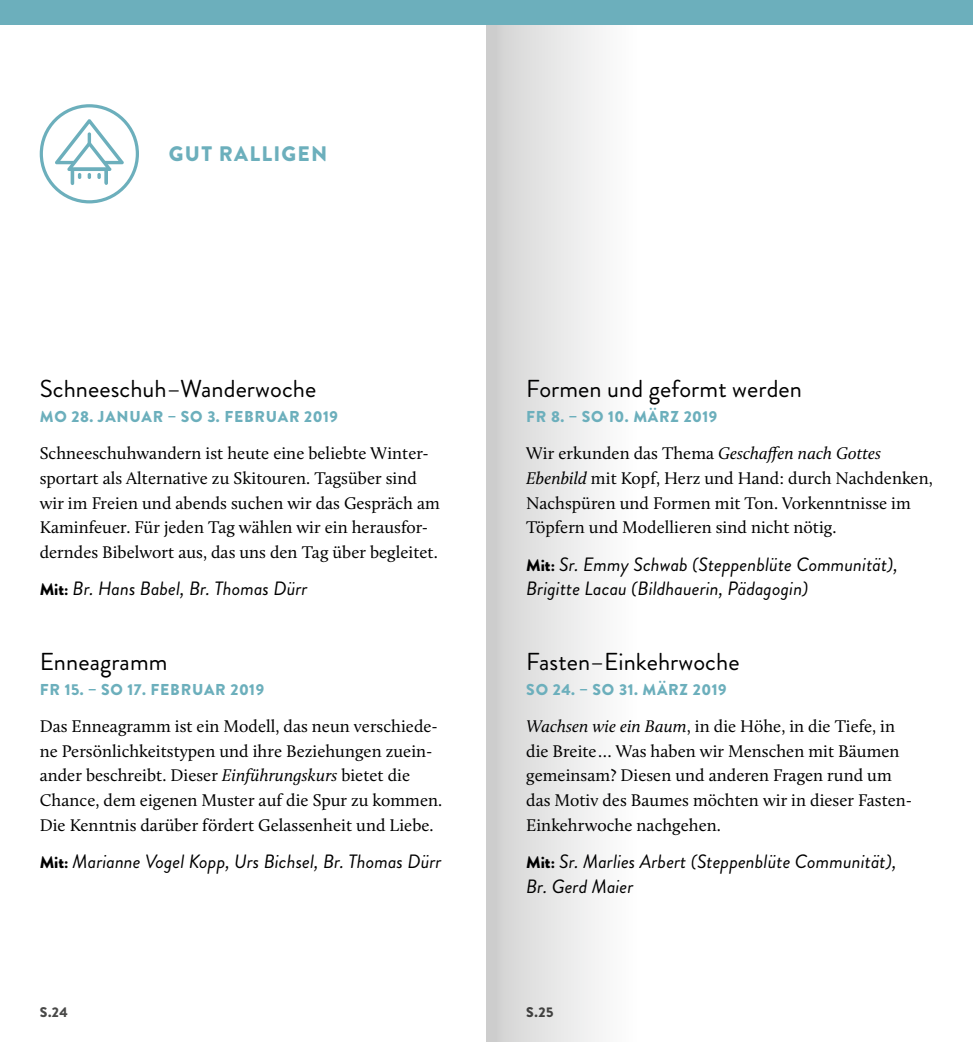
<style>
.page{position:relative;width:973px;height:1042px;background:#fff}
.page>*{position:absolute;margin:0;border:0;box-sizing:border-box;transform-origin:0 0}
.t1{font:24.5px "Brandon Grotesque";letter-spacing:.005em;color:#000}
.t2{font:900 21px "Brandon Grotesque";letter-spacing:.06em;color:#6cafbc}
.t3{font:italic 19.25px/24.8px "Brandon Grotesque";letter-spacing:.005em;color:#000}
.t4{font:17.5px/24.8px "Calluna";color:#000}
.t5{font:900 15.75px "Brandon Grotesque";letter-spacing:.05em;color:#6cafbc}
.t6{font:900 14px "Brandon Grotesque";color:#494948}
.s1{font-weight:900;font-style:normal;font-size:16.62px}
.s2{font-style:italic}
</style>
<div class="page">
<div style="left:486px;top:0;width:161px;height:1042px;background:linear-gradient(to right,#d0d0d0,#fff)"></div>
<div style="left:0;top:0;width:972px;height:25px;background:#6cafbc"></div>
<svg style="left:40px;top:104px;width:99px;height:99px"></svg>
<p class="t2" style="left:169px;top:139px;width:160px">GUT RALLIGEN</p>
<h1 class="t1" style="left:40px;top:372px;width:278px">Schneeschuh–Wanderwoche</h1>
<p class="t5" style="left:40px;top:405px;width:299px">MO 28. JANUAR – SO 3. FEBRUAR 2019</p>
<p class="t4" style="left:40px;top:440px;width:402px">Schneeschuhwandern ist heute eine beliebte Winter&shy;sportart als Alternative zu Skitouren. Tagsüber sind wir im Freien und abends suchen wir das Gespräch am Kaminfeuer. Für jeden Tag wählen wir ein herausfor&shy;derndes Bibelwort aus, das uns den Tag über begleitet.</p>
<p class="t3" style="left:40px;top:577px;width:269px"><span class="s1">Mit:</span> Br. Hans Babel, Br. Thomas Dürr</p>
<h1 class="t1" style="left:40px;top:644px;width:129px">Enneagramm</h1>
<p class="t5" style="left:40px;top:678px;width:226px">FR 15. – SO 17. FEBRUAR 2019</p>
<p class="t4" style="left:40px;top:713px;width:404px">Das Enneagramm ist ein Modell, das neun verschiede&shy;ne Persönlichkeitstypen und ihre Beziehungen zuein&shy;ander beschreibt. Dieser <span class="s2">Einführungskurs</span> bietet die Chance, dem eigenen Muster auf die Spur zu kommen.<br>Die Kenntnis darüber fördert Gelassenheit und Liebe.</p>
<p class="t3" style="left:40px;top:849px;width:403px"><span class="s1">Mit:</span> Marianne Vogel Kopp, Urs Bichsel, Br. Thomas Dürr</p>
<h1 class="t1" style="left:526px;top:372px;width:277px">Formen und geformt werden</h1>
<p class="t5" style="left:526px;top:405px;width:192px">FR 8. – SO 10. MÄRZ 2019</p>
<p class="t4" style="left:526px;top:440px;width:408px">Wir erkunden das Thema <span class="s2">Geschaffen nach Gottes Ebenbild</span> mit Kopf, Herz und Hand: durch Nachdenken, Nachspüren und Formen mit Ton. Vorkenntnisse im Töpfern und Modellieren sind nicht nötig.</p>
<p class="t3" style="left:526px;top:552px;width:373px"><span class="s1">Mit:</span> Sr. Emmy Schwab (Steppenblüte Communität),<br>Brigitte Lacau (Bildhauerin, Pädagogin)</p>
<h1 class="t1" style="left:526px;top:644px;width:215px">Fasten–Einkehrwoche</h1>
<p class="t5" style="left:526px;top:678px;width:202px">SO 24. – SO 31. MÄRZ 2019</p>
<p class="t4" style="left:526px;top:713px;width:387px"><span class="s2">Wachsen wie ein Baum</span>, in die Höhe, in die Tiefe, in die Breite… Was haben wir Menschen mit Bäumen gemeinsam? Diesen und anderen Fragen rund um das Motiv des Baumes möchten wir in dieser Fasten-Einkehrwoche nachgehen.</p>
<p class="t3" style="left:526px;top:849px;width:371px"><span class="s1">Mit:</span> Sr. Marlies Arbert (Steppenblüte Communität),<br>Br. Gerd Maier</p>
<p class="t6" style="left:40px;top:1002px;width:30px">S.24</p>
<p class="t6" style="left:526px;top:1002px;width:29px">S.25</p>
</div>
